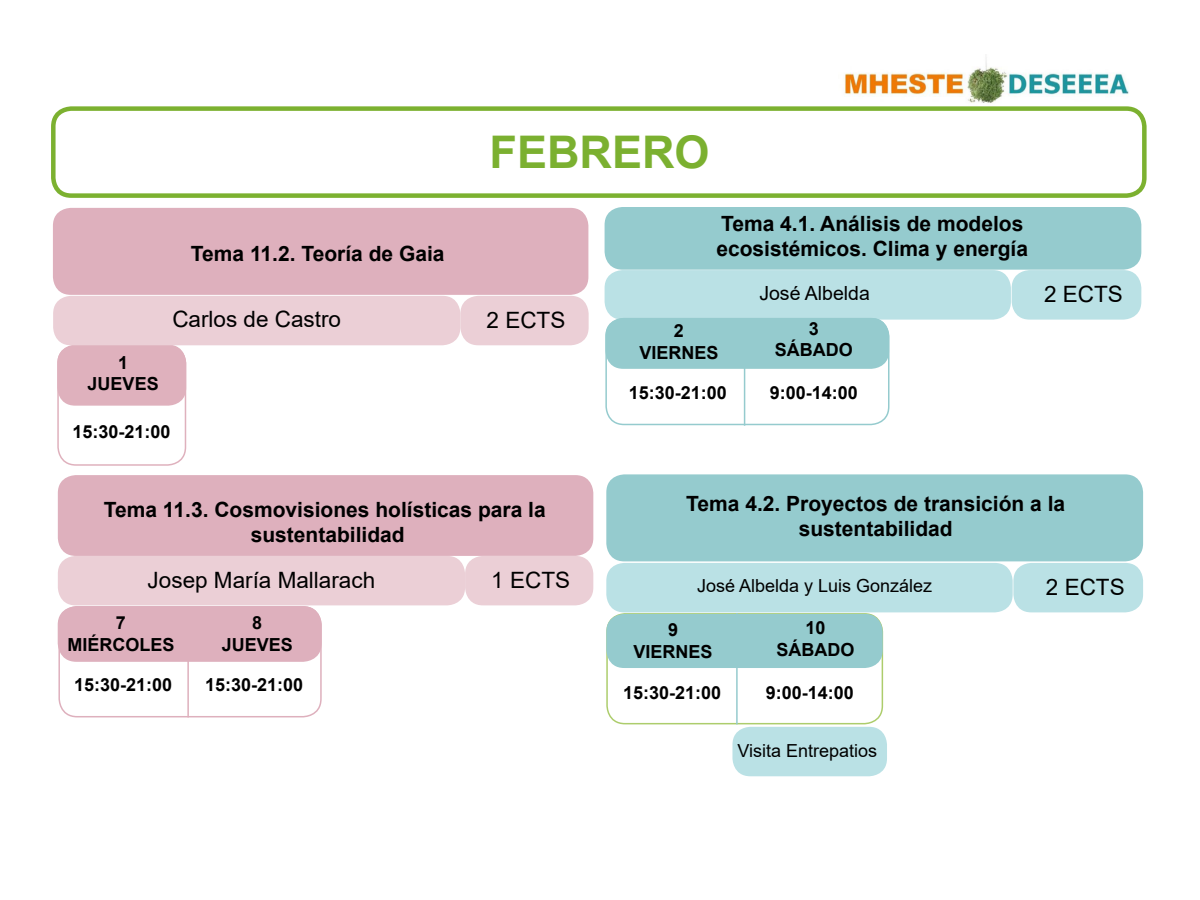
<style>
.page{position:relative;width:1200px;height:900px;background:#fff}
.page>*{position:absolute;margin:0;border:0;box-sizing:border-box;transform-origin:0 0}
.t1{font:700 45px "Arial";color:#7bb030}
.t2{font:22.5px "Arial";color:#000}
.t3{font:700 21px/25.2px "Arial";color:#000;text-align:center}
.t4{font:19.5px "Arial";color:#000}
.t5{font:700 18px/21.6px "Arial";color:#000;text-align:center}
.t6{font:18px "Arial";color:#000}
</style>
<div class="page">
<img style="left:844px;top:57px;width:297px;height:55px">
<div style="left:605px;top:207px;width:536px;height:63px;background:#95cbce;border-radius:18px"></div>
<div style="left:605px;top:270px;width:406px;height:50px;background:#bae1e5;border-radius:18px"></div>
<div style="left:1012px;top:270px;width:129px;height:50px;background:#bae1e5;border-radius:18px"></div>
<div style="left:605px;top:318px;width:285px;height:107px;border:2px solid #95cbce;border-radius:18px"></div>
<div style="left:605px;top:318px;width:284px;height:51px;background:#95cbce;border-radius:18px"></div>
<hr style="left:744px;top:321px;width:1px;height:105px;background:#95cbce">
<div style="left:57px;top:345px;width:129px;height:121px;border:2px solid #dfb1bd;border-radius:18px"></div>
<div style="left:57px;top:345px;width:129px;height:61px;background:#dfb1bd;border-radius:18px"></div>
<div style="left:51px;top:106px;width:1096px;height:92px;border:4px solid #7cb130;border-radius:18px"></div>
<div style="left:53px;top:296px;width:407px;height:49px;background:#ebcfd6;border-radius:18px"></div>
<div style="left:53px;top:208px;width:535px;height:87px;background:#deb0bd;border-radius:18px"></div>
<div style="left:460px;top:296px;width:129px;height:49px;background:#ebcfd6;border-radius:18px"></div>
<div style="left:58px;top:556px;width:407px;height:49px;background:#ebcfd6;border-radius:18px"></div>
<div style="left:58px;top:475px;width:535px;height:81px;background:#deb0bd;border-radius:18px"></div>
<div style="left:465px;top:556px;width:128px;height:49px;background:#ebcfd6;border-radius:18px"></div>
<div style="left:58px;top:606px;width:264px;height:111px;border:2px solid #deb0bd;border-radius:18px"></div>
<div style="left:58px;top:607px;width:263px;height:54px;background:#deb0bd;border-radius:18px"></div>
<div style="left:58px;top:606px;width:264px;height:56px;border:2px solid #deb0bd;border-radius:18px"></div>
<hr style="left:187px;top:606px;width:2px;height:111px;background:#deb0bd">
<div style="left:606px;top:474px;width:537px;height:87px;background:#95cbce;border-radius:18px"></div>
<div style="left:606px;top:563px;width:407px;height:49px;background:#bae1e5;border-radius:18px"></div>
<div style="left:1013px;top:563px;width:130px;height:49px;background:#bae1e5;border-radius:18px"></div>
<div style="left:606px;top:613px;width:277px;height:111px;border:2px solid #adcd6c;border-radius:18px"></div>
<div style="left:606px;top:614px;width:277px;height:54px;background:#95cbce;border-radius:18px"></div>
<hr style="left:736px;top:613px;width:2px;height:111px;background:#95cbce">
<div style="left:732px;top:727px;width:155px;height:49px;background:#bae1e5;border-radius:18px"></div>
<h1 class="t1" style="left:490px;top:121px;width:222px">FEBRERO</h1>
<p class="t3" style="left:191px;top:241px;width:255px">Tema 11.2. Teoría de Gaia</p>
<p class="t2" style="left:172px;top:304px;width:170px">Carlos de Castro</p>
<p class="t2" style="left:487px;top:305px;width:80px">2 ECTS</p>
<p class="t5" style="left:88px;top:352px;width:73px">1<br>JUEVES</p>
<p class="t5" style="left:73px;top:421px;width:100px">15:30-21:00</p>
<p class="t3" style="left:104px;top:497px;width:443px">Tema 11.3. Cosmovisiones holísticas para la sustentabilidad</p>
<p class="t2" style="left:148px;top:564px;width:229px">Josep María Mallarach</p>
<p class="t2" style="left:491px;top:565px;width:80px">1 ECTS</p>
<p class="t5" style="left:67px;top:612px;width:109px">7<br>MIÉRCOLES</p>
<p class="t5" style="left:74px;top:674px;width:100px">15:30-21:00</p>
<p class="t5" style="left:222px;top:612px;width:73px">8<br>JUEVES</p>
<p class="t5" style="left:205px;top:674px;width:100px">15:30-21:00</p>
<p class="t3" style="left:716px;top:211px;width:313px;text-align:left">Tema 4.1. Análisis de modelos ecosistémicos. Clima y energía</p>
<p class="t4" style="left:759px;top:280px;width:112px">José Albelda</p>
<p class="t2" style="left:1044px;top:279px;width:80px">2 ECTS</p>
<p class="t5" style="left:639px;top:320px;width:81px">2<br>VIERNES</p>
<p class="t5" style="left:775px;top:318px;width:79px">3<br>SÁBADO</p>
<p class="t5" style="left:629px;top:382px;width:100px">15:30-21:00</p>
<p class="t5" style="left:770px;top:382px;width:90px">9:00-14:00</p>
<p class="t3" style="left:686px;top:492px;width:380px">Tema 4.2. Proyectos de transición a la sustentabilidad</p>
<p class="t6" style="left:697px;top:573px;width:237px">José Albelda y Luis González</p>
<p class="t2" style="left:1046px;top:572px;width:80px">2 ECTS</p>
<p class="t5" style="left:634px;top:619px;width:81px">9<br>VIERNES</p>
<p class="t5" style="left:777px;top:617px;width:79px">10<br>SÁBADO</p>
<p class="t5" style="left:623px;top:682px;width:100px">15:30-21:00</p>
<p class="t5" style="left:766px;top:682px;width:90px">9:00-14:00</p>
<p class="t6" style="left:737px;top:738px;width:141px">Visita Entrepatios</p>
</div>
